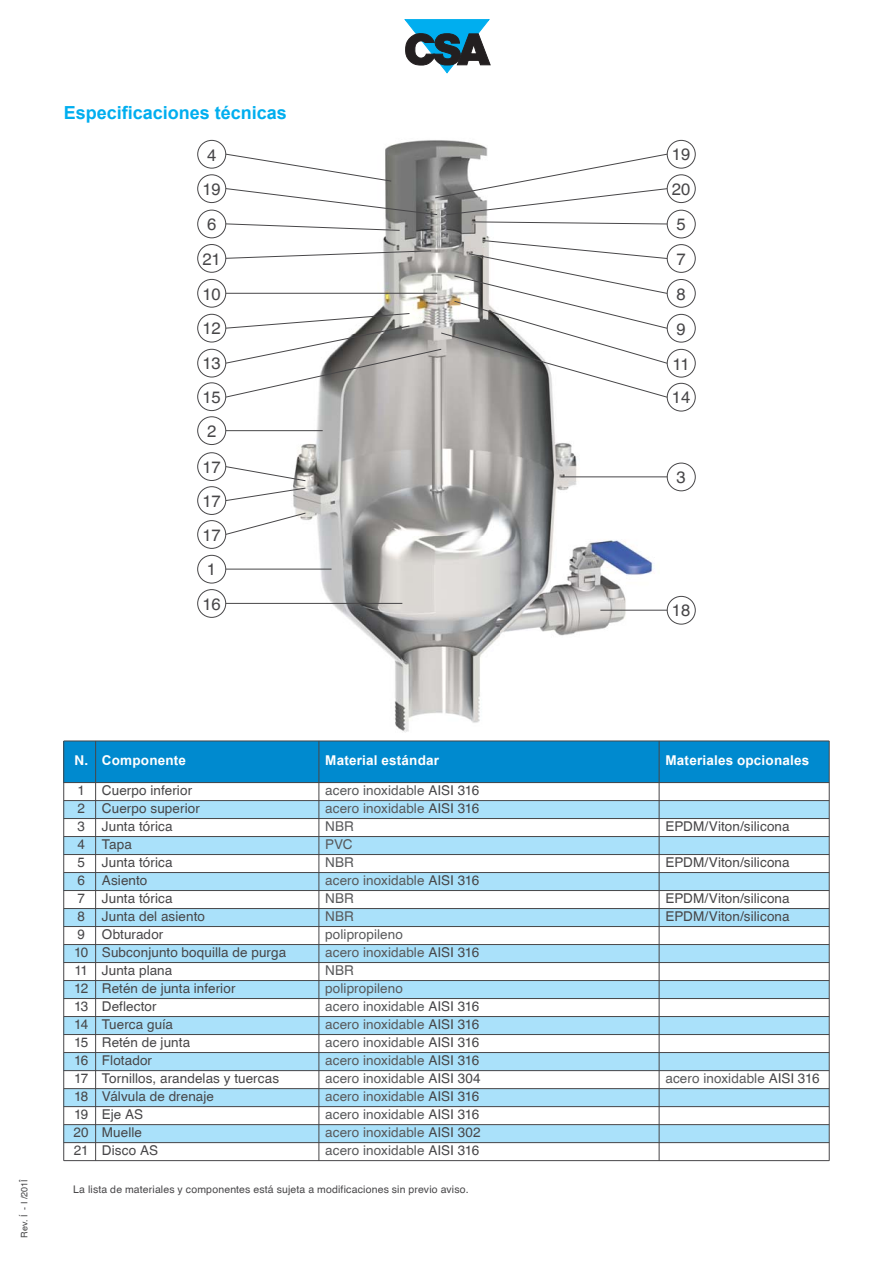
<style>
.page{position:relative;width:893px;height:1263px;background:#fff}
.page>*{position:absolute;margin:0;border:0;box-sizing:border-box;transform-origin:0 0}
.t1{font:700 18px "Arial";color:#00aeef}
.t2{font:16.5px/34.2px "Helvetica";color:#474648}
.t3{font:13.5px/18px "Helvetica";letter-spacing:.005em;color:#58595b}
.t4{font:13.5px/18px "Helvetica";letter-spacing:.005em;color:#474648}
.t5{font:700 13.5px "Arial";letter-spacing:.015em;color:#fff}
.t6{font:13.5px/18px "Helvetica";letter-spacing:-.045em;color:#474648}
.t7{font:700 13.5px "Helvetica cyr";color:#fff}
.t8{font:10.5px "Helvetica";letter-spacing:.015em;color:#474648}
.t9{font:9px "Helvetica";color:#454546}
.s1{color:#474648}
</style>
<div class="page">
<img style="left:286px;top:140px;width:373px;height:592px">
<div style="left:64px;top:1053px;width:765px;height:18px;background:#aae1fa"></div>
<div style="left:64px;top:1089px;width:765px;height:18px;background:#aae1fa"></div>
<div style="left:64px;top:1125px;width:765px;height:18px;background:#aae1fa"></div>
<div style="left:64px;top:1017px;width:765px;height:18px;background:#aae1fa"></div>
<div style="left:64px;top:981px;width:765px;height:18px;background:#aae1fa"></div>
<div style="left:64px;top:945px;width:765px;height:18px;background:#aae1fa"></div>
<div style="left:64px;top:909px;width:765px;height:18px;background:#aae1fa"></div>
<div style="left:64px;top:873px;width:765px;height:18px;background:#aae1fa"></div>
<div style="left:64px;top:837px;width:765px;height:18px;background:#aae1fa"></div>
<div style="left:64px;top:801px;width:765px;height:18px;background:#aae1fa"></div>
<div style="left:64px;top:741px;width:765px;height:42px;background:#008acf"></div>
<svg style="left:404px;top:19px;width:87px;height:55px"></svg>
<hr style="left:226px;top:603px;width:176px;height:1px;background:#474648">
<div style="left:198px;top:589px;width:28px;height:28px;border:1px solid #474648;border-radius:50%"></div>
<hr style="left:226px;top:430px;width:97px;height:1px;background:#474648">
<div style="left:198px;top:244px;width:28px;height:28px;border:1px solid #474648;border-radius:50%"></div>
<div style="left:198px;top:279px;width:28px;height:28px;border:1px solid #474648;border-radius:50%"></div>
<div style="left:198px;top:314px;width:28px;height:28px;border:1px solid #474648;border-radius:50%"></div>
<svg style="left:226px;top:466px;width:80px;height:15px"></svg>
<svg style="left:226px;top:488px;width:80px;height:13px"></svg>
<svg style="left:226px;top:513px;width:80px;height:22px"></svg>
<div style="left:667px;top:244px;width:28px;height:28px;border:1px solid #474648;border-radius:50%"></div>
<div style="left:667px;top:279px;width:28px;height:28px;border:1px solid #474648;border-radius:50%"></div>
<div style="left:667px;top:210px;width:28px;height:28px;border:1px solid #474648;border-radius:50%"></div>
<div style="left:667px;top:314px;width:28px;height:28px;border:1px solid #474648;border-radius:50%"></div>
<svg style="left:473px;top:222px;width:194px;height:2px"></svg>
<svg style="left:226px;top:240px;width:441px;height:157px"></svg>
<div style="left:667px;top:349px;width:28px;height:28px;border:1px solid #474648;border-radius:50%"></div>
<div style="left:667px;top:383px;width:28px;height:28px;border:1px solid #474648;border-radius:50%"></div>
<svg style="left:226px;top:224px;width:174px;height:7px"></svg>
<div style="left:198px;top:210px;width:28px;height:28px;border:1px solid #474648;border-radius:50%"></div>
<div style="left:198px;top:175px;width:28px;height:28px;border:1px solid #474648;border-radius:50%"></div>
<div style="left:198px;top:140px;width:28px;height:28px;border:1px solid #474648;border-radius:50%"></div>
<div style="left:198px;top:349px;width:28px;height:28px;border:1px solid #474648;border-radius:50%"></div>
<div style="left:198px;top:383px;width:28px;height:28px;border:1px solid #474648;border-radius:50%"></div>
<div style="left:198px;top:417px;width:28px;height:28px;border:1px solid #474648;border-radius:50%"></div>
<div style="left:198px;top:453px;width:28px;height:28px;border:1px solid #474648;border-radius:50%"></div>
<div style="left:198px;top:487px;width:28px;height:28px;border:1px solid #474648;border-radius:50%"></div>
<div style="left:198px;top:521px;width:28px;height:27px;border:1px solid #474648;border-radius:50%"></div>
<hr style="left:226px;top:569px;width:105px;height:1px;background:#474648">
<div style="left:198px;top:555px;width:28px;height:28px;border:1px solid #474648;border-radius:50%"></div>
<hr style="left:600px;top:610px;width:67px;height:1px;background:#474648">
<div style="left:667px;top:596px;width:28px;height:28px;border:1px solid #474648;border-radius:50%"></div>
<hr style="left:561px;top:477px;width:106px;height:1px;background:#474648">
<div style="left:667px;top:463px;width:28px;height:28px;border:1px solid #474648;border-radius:50%"></div>
<div style="left:667px;top:175px;width:28px;height:28px;border:1px solid #474648;border-radius:50%"></div>
<div style="left:667px;top:140px;width:28px;height:28px;border:1px solid #474648;border-radius:50%"></div>
<svg style="left:226px;top:154px;width:441px;height:61px"></svg>
<hr style="left:63px;top:741px;width:1px;height:420px;background:#474648">
<hr style="left:829px;top:741px;width:1px;height:420px;background:#474648">
<hr style="left:64px;top:741px;width:765px;height:1px;background:#474648">
<hr style="left:64px;top:1070px;width:765px;height:1px;background:#474648">
<hr style="left:64px;top:1052px;width:765px;height:1px;background:#474648">
<hr style="left:64px;top:1034px;width:765px;height:1px;background:#474648">
<hr style="left:64px;top:1016px;width:765px;height:1px;background:#474648">
<hr style="left:64px;top:998px;width:765px;height:1px;background:#474648">
<hr style="left:64px;top:980px;width:765px;height:1px;background:#474648">
<hr style="left:64px;top:962px;width:765px;height:1px;background:#474648">
<hr style="left:64px;top:926px;width:765px;height:1px;background:#474648">
<hr style="left:64px;top:908px;width:765px;height:1px;background:#474648">
<hr style="left:64px;top:944px;width:765px;height:1px;background:#474648">
<hr style="left:64px;top:1160px;width:765px;height:1px;background:#474648">
<hr style="left:64px;top:1142px;width:765px;height:1px;background:#474648">
<hr style="left:64px;top:1124px;width:765px;height:1px;background:#474648">
<hr style="left:64px;top:1106px;width:765px;height:1px;background:#474648">
<hr style="left:64px;top:1088px;width:765px;height:1px;background:#474648">
<hr style="left:64px;top:890px;width:765px;height:1px;background:#474648">
<hr style="left:64px;top:872px;width:765px;height:1px;background:#474648">
<hr style="left:64px;top:854px;width:765px;height:1px;background:#474648">
<hr style="left:64px;top:836px;width:765px;height:1px;background:#474648">
<hr style="left:64px;top:818px;width:765px;height:1px;background:#474648">
<hr style="left:64px;top:800px;width:765px;height:1px;background:#474648">
<hr style="left:64px;top:782px;width:765px;height:1px;background:#474648">
<hr style="left:95px;top:741px;width:1px;height:420px;background:#474648">
<hr style="left:319px;top:741px;width:1px;height:420px;background:#474648">
<hr style="left:659px;top:741px;width:1px;height:420px;background:#474648">
<h1 class="t1" style="left:64px;top:103px;width:225px">Especificaciones técnicas</h1>
<p class="t2" style="left:202px;top:138px;width:20px">4<br>19</p>
<p class="t2" style="left:202px;top:207px;width:20px">6<br>21</p>
<p class="t2" style="left:202px;top:277px;width:20px">10</p>
<p class="t2" style="left:202px;top:312px;width:20px;text-align:justify">12<br>13<br>15<br>2</p>
<p class="t2" style="left:202px;top:450px;width:20px;text-align:justify">17<br>17<br>17<br>1</p>
<p class="t2" style="left:202px;top:587px;width:20px">16</p>
<p class="t2" style="left:672px;top:138px;width:20px">19</p>
<p class="t2" style="left:672px;top:172px;width:20px">20</p>
<p class="t2" style="left:676px;top:208px;width:11px">5</p>
<p class="t2" style="left:676px;top:242px;width:11px">7</p>
<p class="t2" style="left:676px;top:277px;width:11px">8</p>
<p class="t2" style="left:676px;top:312px;width:11px">9</p>
<p class="t2" style="left:672px;top:347px;width:20px">11<br>14</p>
<p class="t2" style="left:676px;top:460px;width:11px">3</p>
<p class="t2" style="left:672px;top:594px;width:20px">18</p>
<p class="t9" style="left:19px;top:1238px;width:57px;rotate:-90deg">Rev. - /201</p>
<p class="t5" style="left:102px;top:753px;width:86px">Componente</p>
<p class="t5" style="left:325px;top:753px;width:115px">Material estándar</p>
<p class="t5" style="left:665px;top:753px;width:145px">Materiales opcionales</p>
<p class="t7" style="left:74px;top:753px;width:15px">N.</p>
<p class="t6" style="left:74px;top:782px;width:17px">1<br>2<br>3<br>4<br>5<br>6<br>7<br>8<br>9<br>10<br>11<br>12<br>13<br>14<br>15<br>16<br>17<br>18<br>19<br>20<br>21</p>
<p class="t4" style="left:102px;top:782px;width:186px">Cuerpo inferior<br>Cuerpo superior<br>Junta tórica<br>Tapa<br>Junta tórica<br>Asiento<br>Junta tórica<br>Junta del asiento<br>Obturador<br>Subconjunto boquilla de purga<br>Junta plana<br>Retén de junta inferior<br>Deflector<br>Tuerca guía<br>Retén de junta<br>Flotador<br>Tornillos, arandelas y tuercas<br>Válvula de drenaje<br>Eje AS<br>Muelle<br>Disco AS</p>
<p class="t3" style="left:325px;top:782px;width:157px">acero inoxidable <span class="s1">AISI 316 </span>acero inoxidable <span class="s1">AISI 316<br></span>NBR<br>PVC<br>NBR<br>acero inoxidable <span class="s1">AISI 316<br></span>NBR<br>NBR<br>polipropileno<br>acero inoxidable <span class="s1">AISI 316<br></span>NBR<br>polipropileno<br>acero inoxidable <span class="s1">AISI 316 </span>acero inoxidable <span class="s1">AISI 316 </span>acero inoxidable <span class="s1">AISI 316 </span>acero inoxidable <span class="s1">AISI 316 </span>acero inoxidable <span class="s1">AISI 304 </span>acero inoxidable <span class="s1">AISI 316 </span>acero inoxidable <span class="s1">AISI 316 </span>acero inoxidable <span class="s1">AISI 302 </span>acero inoxidable <span class="s1">AISI 316</span></p>
<p class="t4" style="left:665px;top:818px;width:126px">EPDM/Viton/silicona</p>
<p class="t4" style="left:665px;top:854px;width:126px">EPDM/Viton/silicona</p>
<p class="t4" style="left:665px;top:890px;width:126px">EPDM/Viton/silicona<br>EPDM/Viton/silicona</p>
<p class="t3" style="left:665px;top:1070px;width:156px">acero inoxidable <span class="s1">AISI 316</span></p>
<p class="t8" style="left:73px;top:1183px;width:397px">La lista de materiales y componentes está sujeta a modificaciones sin previo aviso.</p>
</div>
